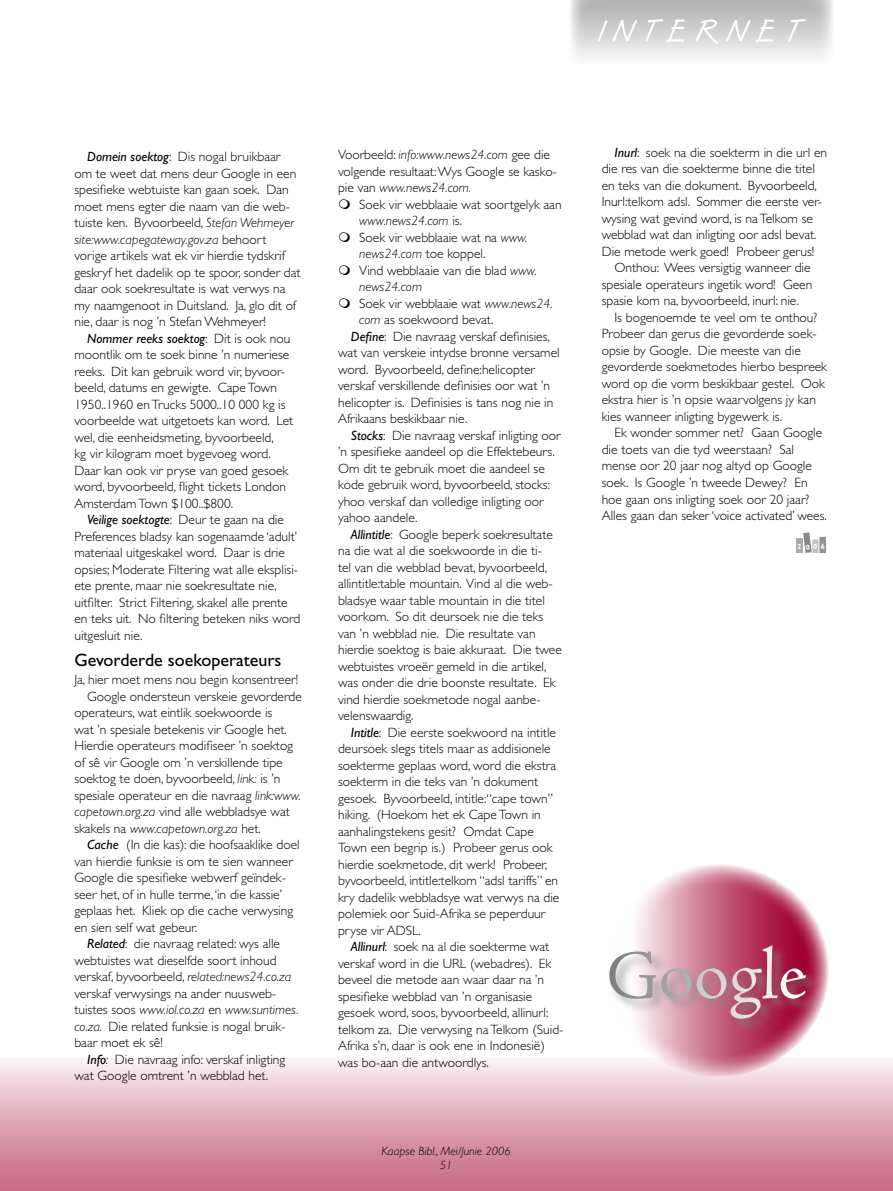
<style>
.page{position:relative;width:893px;height:1191px;background:#fff}
.page>*{position:absolute;margin:0;border:0;box-sizing:border-box;transform-origin:0 0}
.indent{font:300 74.55px "Adobe Jenson Pro";color:#fff}
.cr-head{font:18px "Gill Sans";color:#000}
.indent-2{font:300 13.5px/16.5px "Gill Sans";color:#000}
.bullet{font:300 13.5px/16.5px "Gill Sans";color:#000}
.flush{font:300 13.5px "Gill Sans";color:#000}
.t1{font:italic 300 12px/13.5px "Gill Sans";color:#000;text-align:center}
.t2{font:700 7.5px "Gill Sans";color:#fff}
.s1{font-weight:400;font-style:italic}
.s2{font-style:italic}
.s3{font-size:69.6px}
</style>
<div class="page">
<svg style="left:571px;top:0;width:262px;height:58px;background:#d1d1d1"></svg>
<svg style="left:597px;top:19px;width:209px;height:25px;background:#d9d9d9"></svg>
<div style="left:0;top:1057px;width:893px;height:134px;background:linear-gradient(to bottom,#f9f0f3,#c56480)"></div>
<div style="left:796px;top:538px;width:6px;height:15px;background:#aaa"></div>
<div style="left:812px;top:539px;width:6px;height:14px;background:#c0c0c0"></div>
<div style="left:819px;top:537px;width:7px;height:16px;background:#939393"></div>
<svg style="left:608px;top:863px;width:221px;height:213px;background:#d3899f"></svg>
<div style="left:606px;top:943px;width:214px;height:91px;background:#888;opacity:.75"></div>
<svg style="left:803px;top:532px;width:9px;height:21px"></svg>
<p class="indent-2" style="left:74px;top:148px;width:228px;text-indent:13px"><span class="s1">Domein soektog</span>: Dis nogal bruikbaar om te weet dat mens deur Google in een spesifieke webtuiste kan gaan soek. Dan moet mens egter die naam van die web&shy;tuiste ken. Byvoorbeeld, <span class="s2">Stefan Wehmeyer site:www.capegateway.gov.za</span> behoort vorige artikels wat ek vir hierdie tydskrif geskryf het dadelik op te spoor, sonder dat daar ook soekresultate is wat verwys na my naamgenoot in Duitsland. Ja, glo dit of nie, daar is nog ’n Stefan Wehmeyer!</p>
<p class="indent-2" style="left:74px;top:330px;width:220px;text-indent:13px"><span class="s1">Nommer reeks soektog</span>: Dit is ook nou moontlik om te soek binne ’n numeriese reeks. Dit kan gebruik word vir, byvoor&shy;beeld, datums en gewigte. Cape Town 1950..1960 en Trucks 5000..10 000 kg is voorbeelde wat uitgetoets kan word. Let wel, die eenheidsmeting, byvoorbeeld,<br>kg vir kilogram moet bygevoeg word.<br>Daar kan ook vir pryse van goed gesoek word, byvoorbeeld, flight tickets London Amsterdam Town $100..$800.</p>
<p class="indent-2" style="left:74px;top:511px;width:228px;text-indent:13px"><span class="s1">Veilige soektogte</span>: Deur te gaan na die Preferences bladsy kan sogenaamde ‘adult’ materiaal uitgeskakel word. Daar is drie opsies; Moderate Filtering wat alle eksplisi&shy;ete prente, maar nie soekresultate nie, uitfilter. Strict Filtering, skakel alle prente en teks uit. No filtering beteken niks word uitgesluit nie.</p>
<p class="cr-head" style="left:74px;top:649px;width:209px">Gevorderde soekoperateurs</p>
<p class="flush" style="left:74px;top:672px;width:225px">Ja, hier moet mens nou begin konsentreer!</p>
<p class="indent-2" style="left:74px;top:688px;width:229px;text-indent:13px">Google ondersteun verskeie gevorderde operateurs, wat eintlik soekwoorde is<br>wat ’n spesiale betekenis vir Google het.<br>Hierdie operateurs modifiseer ’n soektog of sê vir Google om ’n verskillende tipe soektog te doen, byvoorbeeld, <span class="s2">link:</span> is ’n spesiale operateur en die navraag <span class="s2">link:www. capetown.org.za</span> vind alle webbladsye wat skakels na <span class="s2">www.capetown.org.za</span> het.</p>
<p class="indent-2" style="left:74px;top:836px;width:227px;text-indent:13px"><span class="s1">Cache</span> (In die kas): die hoofsaaklike doel van hierdie funksie is om te sien wanneer Google die spesifieke webwerf geïndek&shy;seer het, of in hulle terme, ‘in die kassie’ geplaas het. Kliek op die cache verwysing en sien self wat gebeur.</p>
<p class="indent-2" style="left:74px;top:935px;width:226px;text-indent:13px"><span class="s1">Related</span>: die navraag related: wys alle webtuistes wat dieselfde soort inhoud verskaf, byvoorbeeld, <span class="s2">related:news24.co.za </span>verskaf verwysings na ander nuusweb&shy;tuistes soos <span class="s2">www.iol.co.za</span> en <span class="s2">www.suntimes. co.za.</span> Die related funksie is nogal bruik&shy;baar moet ek sê!</p>
<p class="indent-2" style="left:74px;top:1051px;width:212px;text-indent:13px"><span class="s1">Info</span><span class="s2">:</span> Die navraag info: verskaf inligting wat Google omtrent ’n webblad het.</p>
<p class="indent-2" style="left:338px;top:146px;width:220px">Voorbeeld: <span class="s2">info:www.news24.com</span> gee die volgende resultaat: Wys Google se kasko&shy;pie van <span class="s2">www.news24.com.</span></p>
<p class="bullet" style="left:359px;top:196px;width:204px">Soek vir webblaaie wat soortgelyk aan <span class="s2">www.news24.com</span> is.</p>
<p class="bullet" style="left:359px;top:229px;width:170px">Soek vir webblaaie wat na <span class="s2">www. news24.com</span> toe koppel.</p>
<p class="bullet" style="left:359px;top:262px;width:179px">Vind webblaaie van die blad <span class="s2">www. news24.com</span></p>
<p class="bullet" style="left:359px;top:295px;width:195px">Soek vir webblaaie wat <span class="s2">www.news24. com</span> as soekwoord bevat.</p>
<p class="indent-2" style="left:338px;top:328px;width:223px;text-indent:13px"><span class="s1">Define</span>: Die navraag verskaf definisies, wat van verskeie intydse bronne versamel word. Byvoorbeeld, define:helicopter verskaf verskillende definisies oor wat ’n helicopter is. Definisies is tans nog nie in Afrikaans beskikbaar nie.</p>
<p class="indent-2" style="left:338px;top:427px;width:224px;text-indent:13px"><span class="s1">Stocks</span>: Die navraag verskaf inligting oor ’n spesifieke aandeel op die Effektebeurs.<br>Om dit te gebruik moet die aandeel se kode gebruik word, byvoorbeeld, stocks: yhoo verskaf dan volledige inligting oor yahoo aandele.</p>
<p class="indent-2" style="left:338px;top:526px;width:225px;text-indent:13px"><span class="s1">Allintitle</span>: Google beperk soekresultate na die wat al die soekwoorde in die ti-<br>tel van die webblad bevat, byvoorbeeld, allintitle:table mountain. Vind al die web&shy;bladsye waar table mountain in die titel voorkom. So dit deursoek nie die teks van ’n webblad nie. Die resultate van hierdie soektog is baie akkuraat. Die twee webtuistes vroeër gemeld in die artikel, was onder die drie boonste resultate. Ek vind hierdie soekmetode nogal aanbe&shy;velenswaardig.</p>
<p class="indent-2" style="left:338px;top:724px;width:223px;text-indent:13px"><span class="s1">Intitle</span>: Die eerste soekwoord na intitle deursoek slegs titels maar as addisionele soekterme geplaas word, word die ekstra soekterm in die teks van ’n dokument gesoek. Byvoorbeeld, intitle:“cape town” hiking. (Hoekom het ek Cape Town in aanhalingstekens gesit? Omdat Cape Town een begrip is.) Probeer gerus ook hierdie soekmetode, dit werk! Probeer, byvoorbeeld, intitle:telkom “adsl tariffs” en kry dadelik webbladsye wat verwys na die polemiek oor Suid-Afrika se peperduur pryse vir ADSL.</p>
<p class="indent-2" style="left:338px;top:938px;width:227px;text-indent:13px"><span class="s1">Allinurl</span>: soek na al die soekterme wat verskaf word in die URL (webadres). Ek beveel die metode aan waar daar na ’n spesifieke webblad van ’n organisasie gesoek word, soos, byvoorbeeld, allinurl: telkom za. Die verwysing na Telkom (Suid-Afrika s’n, daar is ook ene in Indonesië) was bo-aan die antwoordlys.</p>
<p class="t1" style="left:381px;top:1144px;width:131px">Kaapse Bibl., Mei/Junie 2006<br>51</p>
<p class="indent-2" style="left:602px;top:144px;width:227px;text-indent:13px"><span class="s1">Inurl</span>: soek na die soekterm in die url en die res van die soekterme binne die titel en teks van die dokument. Byvoorbeeld, Inurl:telkom adsl. Sommer die eerste ver&shy;wysing wat gevind word, is na Telkom se webblad wat dan inligting oor adsl bevat.<br>Die metode werk goed! Probeer gerus!</p>
<p class="indent-2" style="left:602px;top:260px;width:212px;text-indent:13px">Onthou: Wees versigtig wanneer die spesiale operateurs ingetik word! Geen spasie kom na, byvoorbeeld, inurl: nie.</p>
<p class="indent-2" style="left:602px;top:309px;width:227px;text-indent:13px">Is bogenoemde te veel om te onthou?<br>Probeer dan gerus die gevorderde soek&shy;opsie by Google. Die meeste van die gevorderde soekmetodes hierbo bespreek word op die vorm beskikbaar gestel. Ook ekstra hier is ’n opsie waarvolgens jy kan kies wanneer inligting bygewerk is.</p>
<p class="indent-2" style="left:602px;top:425px;width:227px;text-indent:13px">Ek wonder sommer net? Gaan Google die toets van die tyd weerstaan? Sal mense oor 20 jaar nog altyd op Google soek. Is Google ’n tweede Dewey? En hoe gaan ons inligting soek oor 20 jaar?<br>Alles gaan dan seker ‘voice activated’ wees.</p>
<p class="t2" style="left:797px;top:542px;width:6px">2</p>
<p class="t2" style="left:813px;top:542px;width:13px">0 6</p>
<p class="indent" style="left:606px;top:932px;width:202px"><span class="s3">G</span>oogle</p>
</div>
